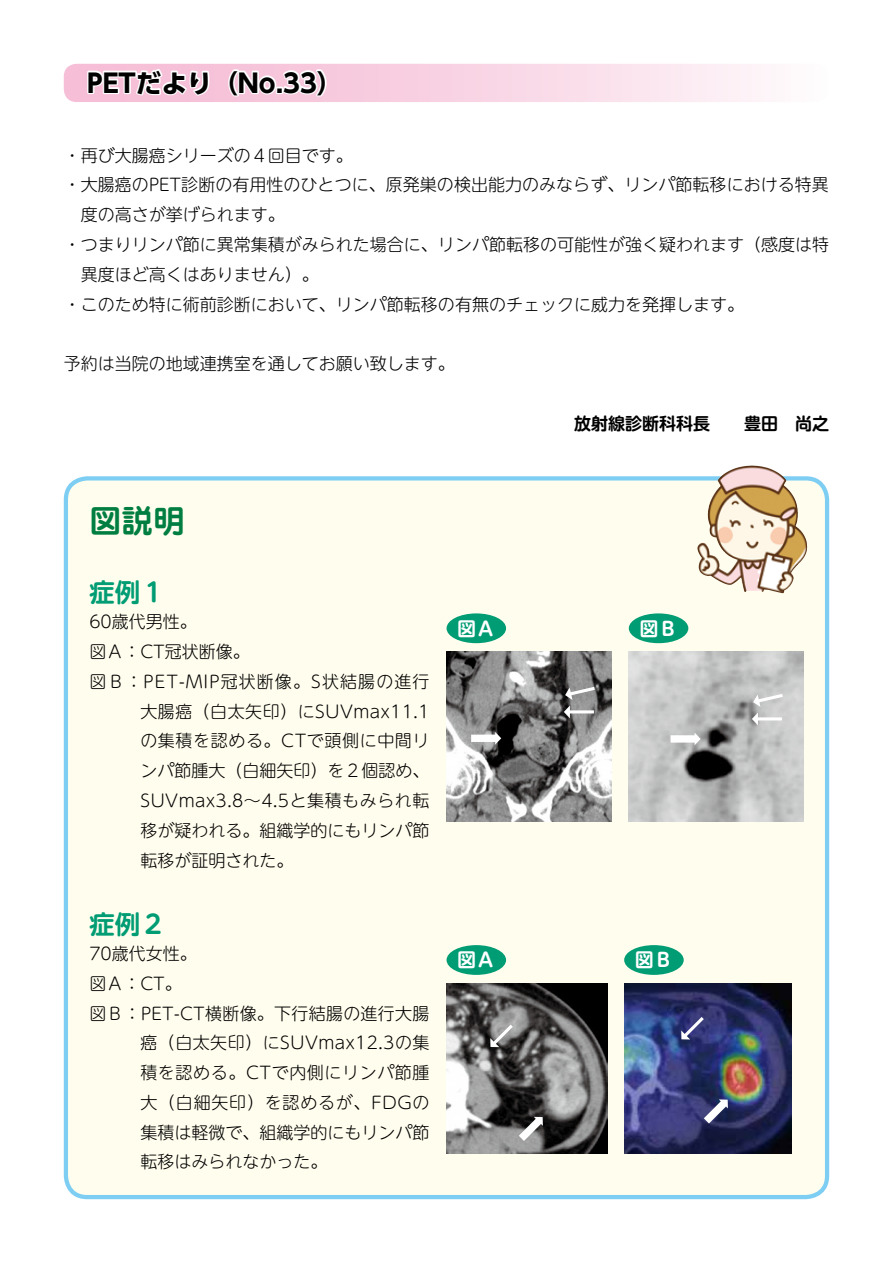
<style>
.page{position:relative;width:893px;height:1263px;background:#fff}
.page>*{position:absolute;margin:0;border:0;box-sizing:border-box;transform-origin:0 0}
.t1{font:700 31.95px "Jun 501 Pro";color:#007e41}
.t2{font:700 25.5px "UD Shin Go Pro";color:#000}
.t3{font:700 25.5px "UD Shin M Go Pro De";color:#009c74}
.t4{font:700 19.2px "UD Shin M Go Pro De";color:#fff}
.t5{font:300 16.95px "UD Shin M Go Pro";color:#000}
.t6{font:300 16.95px "UD Shin M Go Pro";letter-spacing:.03em;color:#000}
.t7{font:300 16.95px "UD Shin M Go Pro";letter-spacing:.035em;color:#000}
.t8{font:300 16.95px "UD Shin M Go Pro";letter-spacing:.065em;color:#000}
.t9{font:300 16.95px "UD Shin M Go Pro";letter-spacing:.045em;color:#000}
.t10{font:700 16.95px "UD Shin M Go Pro De";color:#000}
</style>
<div class="page">
<div style="left:64px;top:64px;width:765px;height:38px;background:linear-gradient(to right,#f4b6d1,#fdf6f9);border-radius:13px"></div>
<svg style="left:86px;top:67px;width:125px;height:31px"></svg>
<svg style="left:227px;top:68px;width:101px;height:31px"></svg>
<div style="left:66px;top:478px;width:761px;height:719px;background:#fffeee;border-radius:21px"></div>
<div style="left:64px;top:476px;width:765px;height:723px;border:4px solid #7ecef4;border-radius:21px"></div>
<div style="left:447px;top:613px;width:59px;height:30px;background:#009c74;border-radius:50%"></div>
<img style="left:447px;top:652px;width:165px;height:170px">
<svg style="left:564px;top:687px;width:31px;height:31px"></svg>
<svg style="left:471px;top:732px;width:30px;height:13px"></svg>
<div style="left:629px;top:613px;width:59px;height:30px;background:#009c74;border-radius:50%"></div>
<img style="left:629px;top:652px;width:175px;height:170px">
<svg style="left:752px;top:694px;width:31px;height:31px"></svg>
<svg style="left:670px;top:732px;width:31px;height:13px"></svg>
<div style="left:447px;top:945px;width:59px;height:30px;background:#009c74;border-radius:50%"></div>
<img style="left:447px;top:983px;width:160px;height:170px">
<svg style="left:490px;top:1024px;width:23px;height:23px"></svg>
<svg style="left:519px;top:1117px;width:24px;height:24px"></svg>
<div style="left:624px;top:945px;width:60px;height:30px;background:#009c74;border-radius:50%"></div>
<img style="left:624px;top:983px;width:168px;height:170px">
<svg style="left:681px;top:1017px;width:23px;height:22px"></svg>
<svg style="left:704px;top:1099px;width:24px;height:24px"></svg>
<img style="left:708px;top:466px;width:42px;height:71px">
<h2 class="t2" style="left:87px;top:62px;width:257px">PETだより（No.33）</h2>
<p class="t5" style="left:64px;top:142px;width:291px">・再び大腸癌シリーズの４回目です。</p>
<p class="t5" style="left:64px;top:171px;width:767px">・大腸癌のPET診断の有用性のひとつに、原発巣の検出能力のみならず、リンパ節転移における特異</p>
<p class="t5" style="left:81px;top:201px;width:206px">度の高さが挙げられます。</p>
<p class="t5" style="left:64px;top:231px;width:767px">・つまりリンパ節に異常集積がみられた場合に、リンパ節転移の可能性が強く疑われます（感度は特</p>
<p class="t5" style="left:81px;top:261px;width:240px">異度ほど高くはありません）。</p>
<p class="t5" style="left:64px;top:290px;width:682px">・このため特に術前診断において、リンパ節転移の有無のチェックに威力を発揮します。</p>
<p class="t5" style="left:64px;top:350px;width:393px">予約は当院の地域連携室を通してお願い致します。</p>
<p class="t10" style="left:574px;top:409px;width:257px">放射線診断科科長　　豊田　尚之</p>
<h1 class="t1" style="left:89px;top:496px;width:97px">図説明</h1>
<h2 class="t3" style="left:89px;top:571px;width:78px">症例１</h2>
<p class="t5" style="left:89px;top:608px;width:109px">60歳代男性。</p>
<p class="t5" style="left:89px;top:638px;width:162px">図Ａ：CT冠状断像。</p>
<p class="t8" style="left:89px;top:668px;width:342px">図Ｂ：PET-MIP冠状断像。S状結腸の進行</p>
<p class="t6" style="left:140px;top:697px;width:291px">大腸癌（白太矢印）にSUVmax11.1</p>
<p class="t7" style="left:140px;top:727px;width:291px">の集積を認める。CTで頭側に中間リ</p>
<p class="t5" style="left:140px;top:757px;width:291px">ンパ節腫大（白細矢印）を２個認め、</p>
<p class="t6" style="left:140px;top:787px;width:291px">SUVmax3.8～4.5と集積もみられ転</p>
<p class="t5" style="left:140px;top:817px;width:291px">移が疑われる。組織学的にもリンパ節</p>
<p class="t5" style="left:140px;top:846px;width:155px">転移が証明された。</p>
<h2 class="t3" style="left:89px;top:903px;width:78px">症例２</h2>
<p class="t5" style="left:89px;top:940px;width:109px">70歳代女性。</p>
<p class="t5" style="left:89px;top:970px;width:94px">図Ａ：CT。</p>
<p class="t5" style="left:89px;top:999px;width:342px">図Ｂ：PET-CT横断像。下行結腸の進行大腸</p>
<p class="t6" style="left:140px;top:1029px;width:291px">癌（白太矢印）にSUVmax12.3の集</p>
<p class="t7" style="left:140px;top:1059px;width:291px">積を認める。CTで内側にリンパ節腫</p>
<p class="t9" style="left:140px;top:1089px;width:291px">大（白細矢印）を認めるが、FDGの</p>
<p class="t5" style="left:140px;top:1118px;width:291px">集積は軽微で、組織学的にもリンパ節</p>
<p class="t5" style="left:140px;top:1148px;width:189px">転移はみられなかった。</p>
<p class="t4" style="left:457px;top:613px;width:40px">図Ａ</p>
<p class="t4" style="left:639px;top:613px;width:40px">図Ｂ</p>
<p class="t4" style="left:457px;top:944px;width:40px">図Ａ</p>
<p class="t4" style="left:635px;top:944px;width:40px">図Ｂ</p>
</div>
